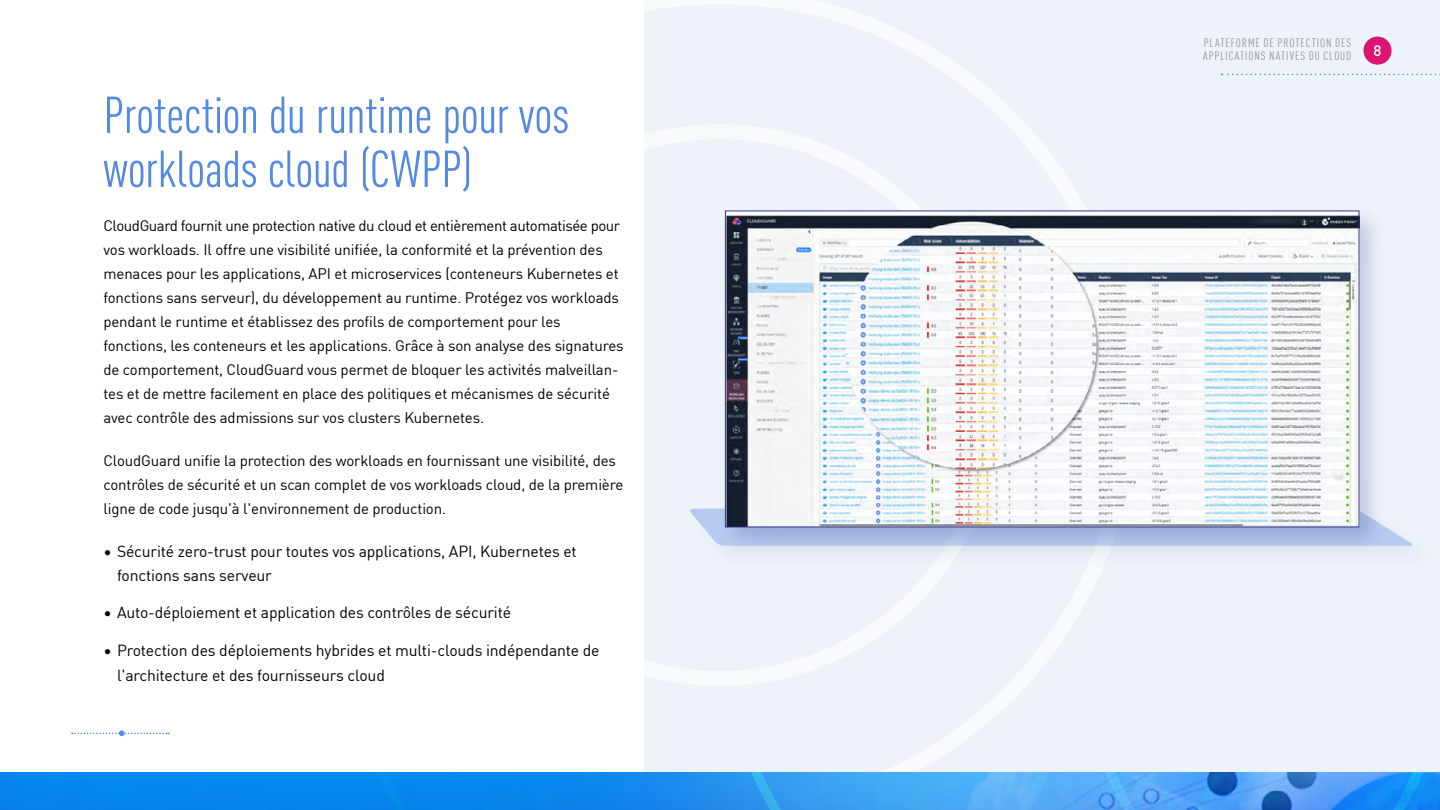
<style>
.page{position:relative;width:1440px;height:810px;background:#fff}
.page>*{position:absolute;margin:0;border:0;box-sizing:border-box;transform-origin:0 0}
.t1{font:condensed 51px/54px "DIN Pro";letter-spacing:-.005em;color:#548ae5}
.t2{font:15.75px/24px "DIN Pro";letter-spacing:-.01em;color:#000}
.t3{font:15px/24px "DIN Pro";letter-spacing:-.01em;color:#000}
.t4{font:500 15px "DIN Pro";color:#fff}
.t5{font:condensed 12px/13.5px "DIN Pro";letter-spacing:.075em;color:#939598}
</style>
<div class="page">
<div style="left:644px;top:0;width:796px;height:779px;background:#eef3f9"></div>
<svg style="left:1222px;top:74px;width:218px;height:1px"></svg>
<div style="left:1363px;top:37px;width:29px;height:28px;background:#db1571;border-radius:50%"></div>
<svg style="left:72px;top:730px;width:97px;height:6px"></svg>
<svg style="left:690px;top:509px;width:723px;height:37px"></svg>
<div style="left:721px;top:206px;width:663px;height:347px;background:#2e3382;opacity:.2"></div>
<img style="left:727px;top:213px;width:630px;height:312px">
<img style="left:0;top:772px;width:1440px;height:38px">
<h1 class="t1" style="left:104px;top:85px;width:467px">Protection du runtime pour vos workloads cloud (CWPP)</h1>
<p class="t3" style="left:104px;top:213px;width:522px">CloudGuard fournit une protection native du cloud et entièrement automatisée pour vos workloads. Il offre une visibilité unifiée, la conformité et la prévention des menaces pour les applications, API et microservices (conteneurs Kubernetes et fonctions sans serveur), du développement au runtime. Protégez vos workloads pendant le runtime et établissez des profils de comportement pour les fonctions, les conteneurs et les applications. Grâce à son analyse des signatures de comportement, CloudGuard vous permet de bloquer les activités malveillan&shy;tes et de mettre facilement en place des politiques et mécanismes de sécurité avec contrôle des admissions sur vos clusters Kubernetes.</p>
<p class="t3" style="left:104px;top:448px;width:521px">CloudGuard unifie la protection des workloads en fournissant une visibilité, des contrôles de sécurité et un scan complet de vos workloads cloud, de la première ligne de code jusqu'à l'environnement de production.</p>
<p class="t2" style="left:117px;top:538px;width:461px;text-indent:-13px">∙ Sécurité zero-trust pour toutes vos applications, API, Kubernetes et fonctions sans serveur</p>
<p class="t2" style="left:104px;top:600px;width:409px">∙ Auto-déploiement et application des contrôles de sécurité</p>
<p class="t2" style="left:117px;top:637px;width:484px;line-height:25.5px;text-indent:-13px">∙ Protection des déploiements hybrides et multi-clouds indépendante de l'architecture et des fournisseurs cloud</p>
<p class="t5" style="left:1203px;top:35px;width:150px">PLATEFORME DE PROTECTION DES<br>APPLICATIONS NATIVES DU CLOUD</p>
<p class="t4" style="left:1374px;top:39px;width:9px">8</p>
</div>
